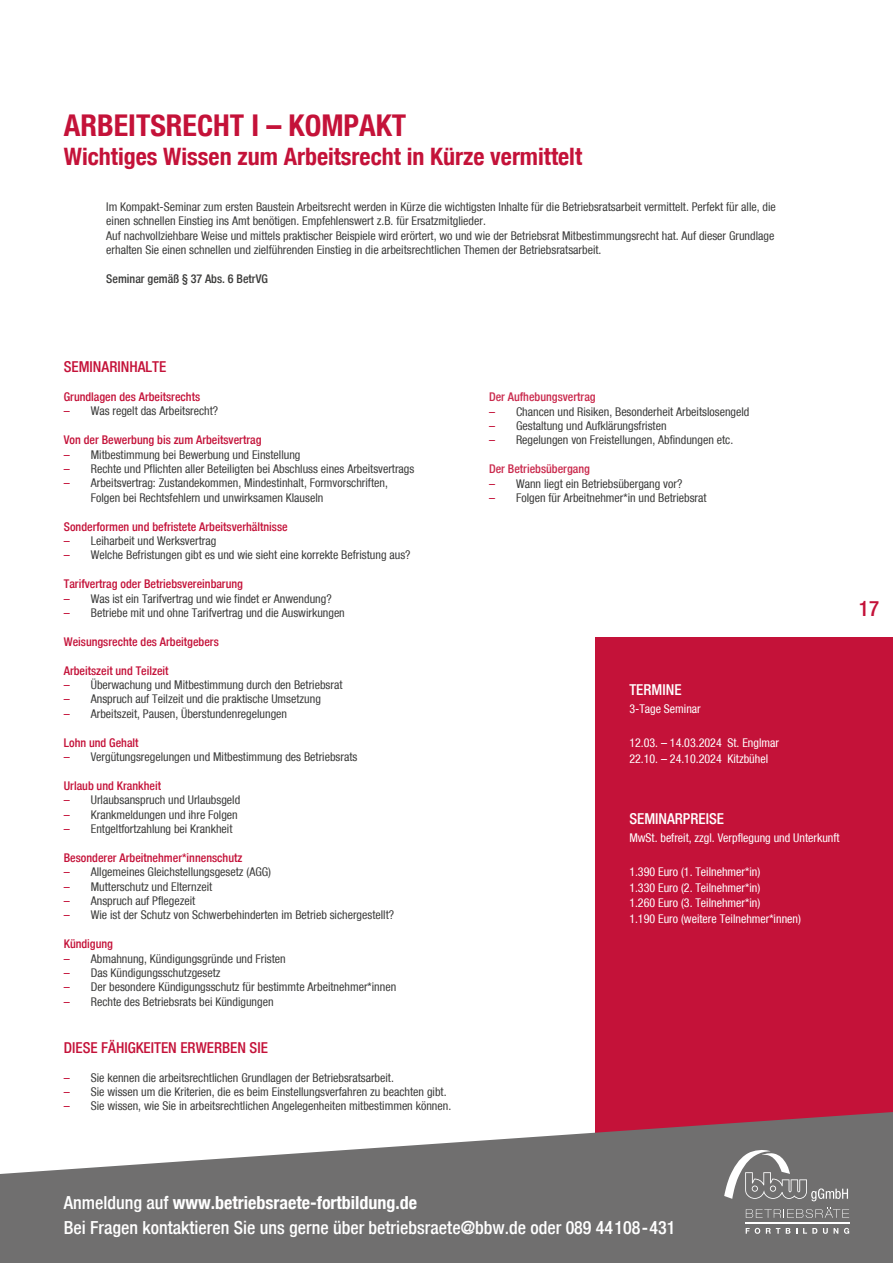
<style>
.page{position:relative;width:893px;height:1263px;background:#fff}
.page>*{position:absolute;margin:0;border:0;box-sizing:border-box;transform-origin:0 0}
.Headline_Arbeitsrech{font:700 condensed 30px "Bfz";color:#c41239}
.Subline_Arbeitsrecht{font:700 condensed 24px "Bfz";color:#c41239}
.t1{font:500 condensed 21px "Bfz";color:#c41239}
.t2{font:500 condensed 18px "Bfz";color:#fff}
.t3{font:700 condensed 18px "Bfz";color:#fff}
.t4{font:500 condensed 15px "Bfz";color:#c41239}
.t5{font:500 condensed 15px "Bfz";color:#fff}
.t6{font:condensed 12px/14.4px "Bfz";color:#3c3c3b}
.t7{font:500 condensed 12px "Bfz";color:#c41239}
.t8{font:condensed 12px "Bfz";color:#fff}
.t9{font:500 condensed 12px "Bfz";color:#ca2a4d}
.t10{font:500 condensed 12px "Bfz";color:#3c3c3b}
.s1{color:#c41239}
.s2{font-weight:500}
</style>
<div class="page">
<div style="left:595px;top:638px;width:298px;height:625px;background:#c41239"></div>
<svg style="left:0;top:1112px;width:893px;height:151px;fill:#706f6f"></svg>
<svg style="left:724px;top:1150px;width:124px;height:51px;background:#868585"></svg>
<svg style="left:746px;top:1207px;width:103px;height:11px"></svg>
<svg style="left:823px;top:1228px;width:5px;height:6px"></svg>
<svg style="left:746px;top:1228px;width:14px;height:6px"></svg>
<svg style="left:786px;top:1228px;width:4px;height:6px"></svg>
<svg style="left:834px;top:1228px;width:4px;height:6px"></svg>
<svg style="left:766px;top:1228px;width:14px;height:6px"></svg>
<svg style="left:803px;top:1228px;width:14px;height:6px"></svg>
<svg style="left:844px;top:1228px;width:5px;height:6px"></svg>
<hr style="left:745px;top:1222px;width:104px;height:2px;background:#fff">
<p class="Headline_Arbeitsrech" style="left:64px;top:107px;width:344px">ARBEITSRECHT I – KOMPAKT</p>
<p class="Subline_Arbeitsrecht" style="left:64px;top:142px;width:520px">Wichtiges Wissen zum Arbeitsrecht in Kürze vermittelt</p>
<p class="t6" style="left:106px;top:199px;width:671px">Im Kompakt-Seminar zum ersten Baustein Arbeitsrecht werden in Kürze die wichtigsten Inhalte für die Betriebsratsarbeit vermittelt. Perfekt für alle, die einen schnellen Einstieg ins Amt benötigen. Empfehlenswert z.B. für Ersatzmitglieder.<br>Auf nachvollziehbare Weise und mittels praktischer Beispiele wird erörtert, wo und wie der Betriebsrat Mitbestimmungsrecht hat. Auf dieser Grundlage erhalten Sie einen schnellen und zielführenden Einstieg in die arbeitsrechtlichen Themen der Betriebsratsarbeit.</p>
<p class="t10" style="left:106px;top:271px;width:163px">Seminar gemäß § 37 Abs. 6 BetrVG</p>
<p class="t4" style="left:64px;top:358px;width:104px">SEMINARINHALTE</p>
<p class="t7" style="left:64px;top:390px;width:138px">Grundlagen des Arbeitsrechts</p>
<p class="t6" style="left:64px;top:404px;width:156px"><span class="s1">–</span> Was regelt das Arbeitsrecht?</p>
<p class="t7" style="left:64px;top:433px;width:199px">Von der Bewerbung bis zum Arbeitsvertrag</p>
<p class="t6" style="left:64px;top:447px;width:238px"><span class="s1">–</span> Mitbestimmung bei Bewerbung und Einstellung</p>
<p class="t6" style="left:64px;top:461px;width:352px"><span class="s1">–</span> Rechte und Pflichten aller Beteiligten bei Abschluss eines Arbeitsvertrags</p>
<p class="t6" style="left:91px;top:476px;width:299px;text-indent:-27px"><span class="s1">–</span> Arbeitsvertrag: Zustandekommen, Mindestinhalt, Formvorschriften,<br>Folgen bei Rechtsfehlern und unwirksamen Klauseln</p>
<p class="t7" style="left:64px;top:519px;width:225px">Sonderformen und befristete Arbeitsverhältnisse</p>
<p class="t6" style="left:64px;top:533px;width:154px"><span class="s1">–</span> Leiharbeit und Werksvertrag</p>
<p class="t6" style="left:64px;top:548px;width:348px"><span class="s1">–</span> Welche Befristungen gibt es und wie sieht eine korrekte Befristung aus?</p>
<p class="t7" style="left:64px;top:577px;width:181px">Tarifvertrag oder Betriebsvereinbarung</p>
<p class="t6" style="left:64px;top:591px;width:269px"><span class="s1">–</span> Was ist ein Tarifvertrag und wie findet er Anwendung?</p>
<p class="t6" style="left:64px;top:605px;width:283px"><span class="s1">–</span> Betriebe mit und ohne Tarifvertrag und die Auswirkungen</p>
<p class="t7" style="left:64px;top:634px;width:157px">Weisungsrechte des Arbeitgebers</p>
<p class="t7" style="left:64px;top:663px;width:106px">Arbeitszeit und Teilzeit</p>
<p class="t6" style="left:64px;top:677px;width:280px"><span class="s1">–</span> Überwachung und Mitbestimmung durch den Betriebsrat</p>
<p class="t6" style="left:64px;top:692px;width:259px"><span class="s1">–</span> Anspruch auf Teilzeit und die praktische Umsetzung</p>
<p class="t6" style="left:64px;top:706px;width:225px"><span class="s1">–</span> Arbeitszeit, Pausen, Überstundenregelungen</p>
<p class="t7" style="left:64px;top:735px;width:76px">Lohn und Gehalt</p>
<p class="t6" style="left:64px;top:749px;width:295px"><span class="s1">–</span> Vergütungsregelungen und Mitbestimmung des Betriebsrats</p>
<p class="t7" style="left:64px;top:778px;width:99px">Urlaub und Krankheit</p>
<p class="t6" style="left:64px;top:793px;width:178px"><span class="s1">–</span> Urlaubsanspruch und Urlaubsgeld</p>
<p class="t6" style="left:64px;top:807px;width:176px"><span class="s1">–</span> Krankmeldungen und ihre Folgen</p>
<p class="t6" style="left:64px;top:821px;width:170px"><span class="s1">–</span> Entgeltfortzahlung bei Krankheit</p>
<p class="t7" style="left:64px;top:850px;width:180px">Besonderer Arbeitnehmer*innenschutz</p>
<p class="t6" style="left:64px;top:865px;width:209px"><span class="s1">–</span> Allgemeines Gleichstellungsgesetz (AGG)</p>
<p class="t6" style="left:64px;top:879px;width:150px"><span class="s1">–</span> Mutterschutz und Elternzeit</p>
<p class="t6" style="left:64px;top:893px;width:133px"><span class="s1">–</span> Anspruch auf Pflegezeit</p>
<p class="t6" style="left:64px;top:908px;width:332px"><span class="s1">–</span> Wie ist der Schutz von Schwerbehinderten im Betrieb sichergestellt?</p>
<p class="t7" style="left:64px;top:937px;width:51px">Kündigung</p>
<p class="t6" style="left:64px;top:951px;width:224px"><span class="s1">–</span> Abmahnung, Kündigungsgründe und Fristen</p>
<p class="t6" style="left:64px;top:965px;width:158px"><span class="s1">–</span> Das Kündigungsschutzgesetz</p>
<p class="t6" style="left:64px;top:980px;width:334px"><span class="s1">–</span> Der besondere Kündigungsschutz für bestimmte Arbeitnehmer*innen</p>
<p class="t6" style="left:64px;top:994px;width:211px"><span class="s1">–</span> Rechte des Betriebsrats bei Kündigungen</p>
<p class="t4" style="left:64px;top:1038px;width:206px">DIESE FÄHIGKEITEN ERWERBEN SIE</p>
<p class="t6" style="left:64px;top:1070px;width:332px"><span class="s1">–</span> Sie kennen die arbeitsrechtlichen Grundlagen der Betriebsratsarbeit.</p>
<p class="t6" style="left:64px;top:1084px;width:384px"><span class="s1">–</span> Sie wissen um die Kriterien, die es beim Einstellungsverfahren zu beachten gibt.</p>
<p class="t6" style="left:64px;top:1099px;width:389px"><span class="s1">–</span> Sie wissen, wie Sie in arbeitsrechtlichen Angelegenheiten mitbestimmen können.</p>
<p class="t9" style="left:489px;top:390px;width:108px">Der Aufhebungsvertrag</p>
<p class="t6" style="left:489px;top:404px;width:262px"><span class="s1">–</span> Chancen und Risiken, Besonderheit Arbeitslosengeld</p>
<p class="t6" style="left:489px;top:418px;width:179px"><span class="s1">–</span> Gestaltung und Aufklärungsfristen</p>
<p class="t6" style="left:489px;top:433px;width:246px"><span class="s1">–</span> Regelungen von Freistellungen, Abfindungen etc.</p>
<p class="t9" style="left:489px;top:462px;width:102px">Der Betriebsübergang</p>
<p class="t6" style="left:489px;top:476px;width:195px"><span class="s1">–</span> Wann liegt ein Betriebsü bergang vor?</p>
<p class="t6" style="left:489px;top:490px;width:219px"><span class="s1">–</span> Folgen für Arbeitnehmer*in und Betriebsrat</p>
<p class="t1" style="left:859px;top:596px;width:22px">17</p>
<p class="t5" style="left:629px;top:681px;width:54px">TERMINE</p>
<p class="t8" style="left:629px;top:702px;width:73px">3-Tage Seminar</p>
<p class="t8" style="left:629px;top:736px;width:151px">12.03. – 14.03.2024 St. Englmar</p>
<p class="t8" style="left:629px;top:752px;width:140px">22.10. – 24.10.2024 Kitzbühel</p>
<p class="t5" style="left:629px;top:810px;width:96px">SEMINARPREISE</p>
<p class="t8" style="left:629px;top:831px;width:212px">MwSt. befreit, zzgl. Verpflegung und Unterkunft</p>
<p class="t8" style="left:629px;top:865px;width:132px">1.390 Euro (1. Teilnehmer*in)</p>
<p class="t8" style="left:629px;top:880px;width:132px">1.330 Euro (2. Teilnehmer*in)</p>
<p class="t8" style="left:629px;top:896px;width:132px">1.260 Euro (3. Teilnehmer*in)</p>
<p class="t8" style="left:629px;top:912px;width:173px">1.190 Euro (weitere Teilnehmer*innen)</p>
<p class="t3" style="left:64px;top:1191px;width:355px"><span class="s2">Anmeldung auf</span> www.betriebsraete-fortbildung.de</p>
<p class="t2" style="left:64px;top:1217px;width:613px">Bei Fragen kontaktieren Sie uns gerne über betriebsraete@bbw.de oder 089 44108-431</p>
</div>
